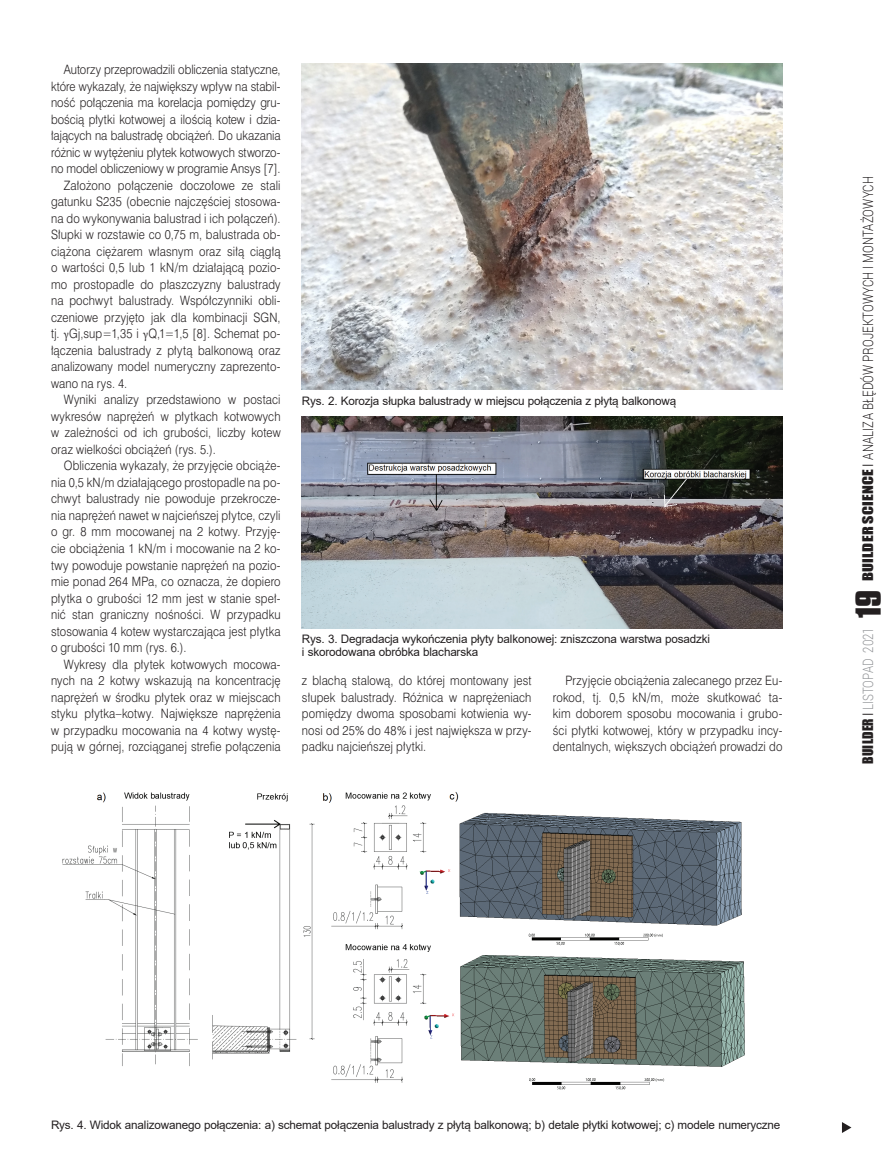
<style>
.page{position:relative;width:893px;height:1170px;background:#fff}
.page>*{position:absolute;margin:0;border:0;box-sizing:border-box;transform-origin:0 0}
.t1{font:300 14.25px "Roboto";letter-spacing:.005em;color:#231f20;scale:.8 1}
.t2{font:300 14.25px "Roboto";letter-spacing:.005em;color:#939598;scale:.8 1}
.tekst_swiss{font:12px/16.5px "Swis 721 Lt PL";letter-spacing:.01em;color:#231f20;text-align:justify;scale:.89 1}
.Fot_podpis{font:11.7px/13.5px "Arial";letter-spacing:-.015em;color:#231f20}
.s1{font-family:"Minion Pro"}
.s2{font-family:"Impact";font-weight:400;font-size:13.5px}
.s3{font-family:"Swis 721 Lt PL";font-weight:400;font-size:13.5px}
.s4{font-family:"Impact";font-weight:400;font-size:13.5px;color:#231f20}
.s5{font-family:"Swis 721 Lt PL";font-weight:400;font-size:13.5px;color:#231f20}
.s6{font-family:"Compacta PL";font-weight:700;font-size:30px;color:#231f20}
</style>
<div class="page">
<svg style="left:842px;top:1122px;width:9px;height:10px"></svg>
<img style="left:302px;top:64px;width:480px;height:325px">
<img style="left:302px;top:416px;width:480px;height:212px">
<img style="left:62px;top:792px;width:683px;height:298px">
<p class="tekst_swiss" style="left:51px;top:61px;width:259px;text-indent:13px">Autorzy przeprowadzili obliczenia statyczne, które wykazały, że największy wpływ na stabil&shy;ność połączenia ma korelacja pomiędzy gru&shy;bością płytki kotwowej a ilością kotew i dzia&shy;łających na balustradę obciążeń. Do ukazania różnic w wytężeniu płytek kotwowych stworzo&shy;no model obliczeniowy w programie Ansys [7].</p>
<p class="tekst_swiss" style="left:51px;top:177px;width:259px;text-indent:13px">Założono połączenie doczołowe ze stali gatunku S235 (obecnie najczęściej stosowa&shy;na do wykonywania balustrad i ich połączeń).<br>Słupki w rozstawie co 0,75 m, balustrada ob&shy;ciążona ciężarem własnym oraz siłą ciągłą o wartości 0,5 lub 1 kN/m działającą pozio&shy;mo prostopadle do płaszczyzny balustrady na pochwyt balustrady. Współczynniki obli&shy;czeniowe przyjęto jak dla kombinacji SGN, tj. <span class="s1">γ</span>Gj,sup=1,35 i <span class="s1">γ</span>Q,1=1,5 [8]. Schemat po&shy;łączenia balustrady z płytą balkonową oraz analizowany model numeryczny zaprezento&shy;wano na rys. 4.</p>
<p class="tekst_swiss" style="left:51px;top:391px;width:259px;text-indent:13px">Wyniki analizy przedstawiono w postaci wykresów naprężeń w płytkach kotwowych w zależności od ich grubości, liczby kotew oraz wielkości obciążeń (rys. 5.).</p>
<p class="tekst_swiss" style="left:51px;top:457px;width:259px;text-indent:13px">Obliczenia wykazały, że przyjęcie obciąże&shy;nia 0,5 kN/m działającego prostopadle na po&shy;chwyt balustrady nie powoduje przekrocze&shy;nia naprężeń nawet w najcieńszej płytce, czyli o gr. 8 mm mocowanej na 2 kotwy. Przyję&shy;cie obciążenia 1 kN/m i mocowanie na 2 ko&shy;twy powoduje powstanie naprężeń na pozio&shy;mie ponad 264 MPa, co oznacza, że dopiero płytka o grubości 12 mm jest w stanie speł&shy;nić stan graniczny nośności. W przypadku stosowania 4 kotew wystarczająca jest płytka o grubości 10 mm (rys. 6.).</p>
<p class="tekst_swiss" style="left:51px;top:655px;width:259px;text-indent:13px">Wykresy dla płytek kotwowych mocowa&shy;nych na 2 kotwy wskazują na koncentrację naprężeń w środku płytek oraz w miejscach styku płytka–kotwy. Największe naprężenia w przypadku mocowania na 4 kotwy wystę&shy;pują w górnej, rozciąganej strefie połączenia</p>
<p class="Fot_podpis" style="left:302px;top:393px;width:376px">Rys. 2. Korozja słupka balustrady w miejscu połączenia z płytą balkonową</p>
<p class="Fot_podpis" style="left:302px;top:632px;width:410px">Rys. 3. Degradacja wykończenia płyty balkonowej: zniszczona warstwa posadzki i skorodowana obróbka blacharska</p>
<p class="tekst_swiss" style="left:302px;top:672px;width:259px">z blachą stalową, do której montowany jest słupek balustrady. Różnica w naprężeniach pomiędzy dwoma sposobami kotwienia wy&shy;nosi od 25% do 48% i jest największa w przy&shy;padku najcieńszej płytki.</p>
<p class="tekst_swiss" style="left:553px;top:672px;width:259px;text-indent:13px">Przyjęcie obciążenia zalecanego przez Eu&shy;rokod, tj. 0,5 kN/m, może skutkować ta&shy;kim doborem sposobu mocowania i grubo&shy;ści płytki kotwowej, który w przypadku incy&shy;dentalnych, większych obciążeń prowadzi do</p>
<p class="t1" style="left:858px;top:581px;width:507px;rotate:-90deg"><span class="s2">BUILDER SCIENCE</span> <span class="s3">I</span> ANALIZA BŁĘDÓW PROJEKTOWYCH I MONTAŻOWYCH</p>
<p class="t2" style="left:858px;top:763px;width:218px;rotate:-90deg"><span class="s4">BUILDER</span> <span class="s5">I</span> LISTOPAD 2021 <span class="s6">19</span></p>
<p class="Fot_podpis" style="left:51px;top:1118px;width:731px">Rys. 4. Widok analizowanego połączenia: a) schemat połączenia balustrady z płytą balkonową; b) detale płytki kotwowej; c) modele numeryczne</p>
</div>
